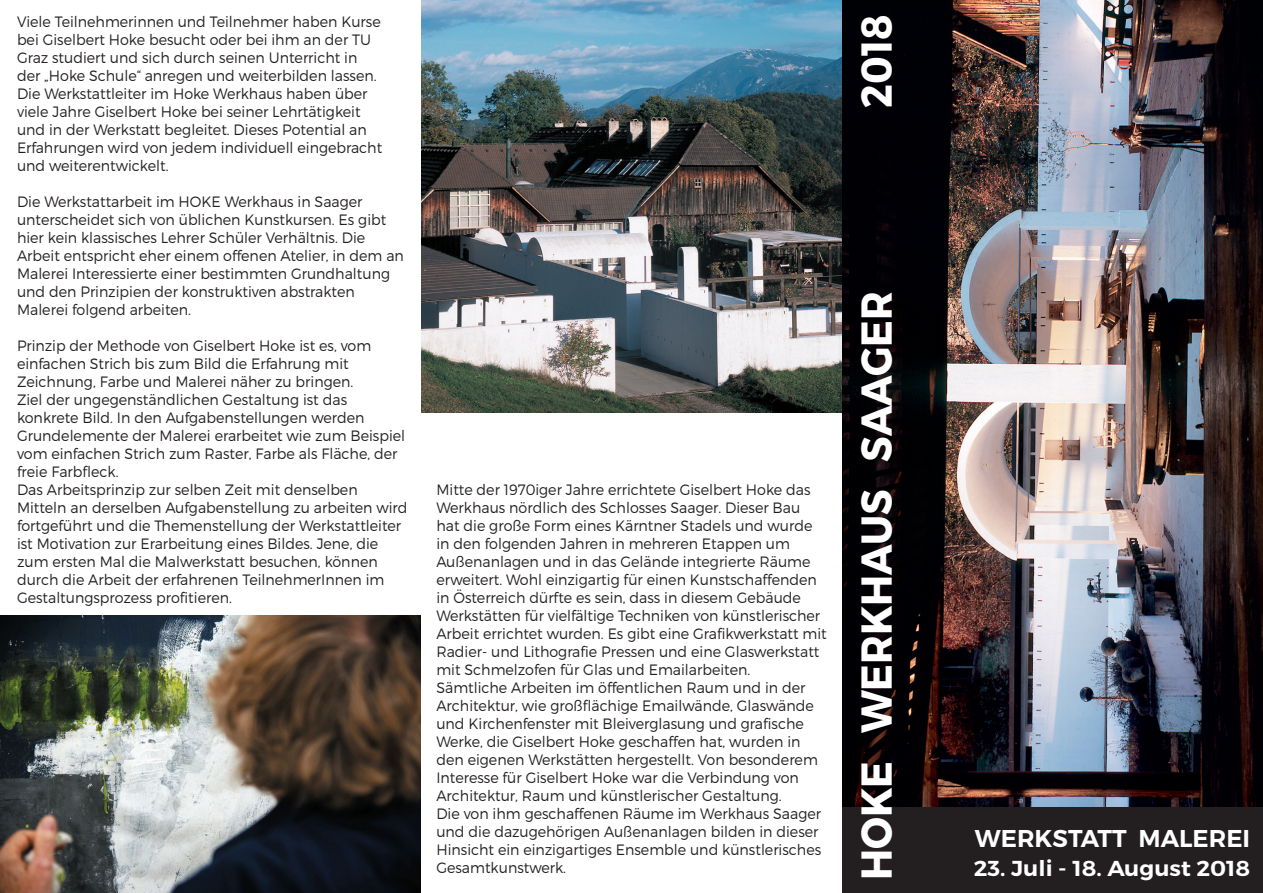
<style>
.page{position:relative;width:1263px;height:893px;background:#fff}
.page>*{position:absolute;margin:0;border:0;box-sizing:border-box;transform-origin:0 0}
.t1{font:700 43.2px "Montserrat";color:#fff;scale:.92 1}
.t2{font:600 24.3px "Montserrat";color:#fff}
.t3{font:600 21.6px "Montserrat";color:#fff;scale:1.07 1}
.t4{font:300 15px/18px "Montserrat";color:#231f20;scale:.95 1}
</style>
<div class="page">
<img style="left:842px;top:0;width:421px;height:807px">
<div style="left:842px;top:807px;width:421px;height:86px;background:#231f20"></div>
<img style="left:0;top:615px;width:421px;height:278px">
<img style="left:421px;top:0;width:421px;height:412px">
<p class="t4" style="left:17px;top:13px;width:386px">Viele Teilnehmerinnen und Teilnehmer haben Kurse bei Giselbert Hoke besucht oder bei ihm an der TU Graz studiert und sich durch seinen Unterricht in der „Hoke Schule“ anregen und weiterbilden lassen.<br>Die Werkstattleiter im Hoke Werkhaus haben über viele Jahre Giselbert Hoke bei seiner Lehrtätigkeit und in der Werkstatt begleitet. Dieses Potential an Erfahrungen wird von jedem individuell eingebracht und weiterentwickelt.</p>
<p class="t4" style="left:17px;top:193px;width:409px">Die Werkstattarbeit im HOKE Werkhaus in Saager unterscheidet sich von üblichen Kunstkursen. Es gibt hier kein klassisches Lehrer Schüler Verhältnis. Die Arbeit entspricht eher einem offenen Atelier, in dem an Malerei Interessierte einer bestimmten Grundhaltung und den Prinzipien der konstruktiven abstrakten Malerei folgend arbeiten.</p>
<p class="t4" style="left:17px;top:337px;width:412px">Prinzip der Methode von Giselbert Hoke ist es, vom einfachen Strich bis zum Bild die Erfahrung mit Zeichnung, Farbe und Malerei näher zu bringen.<br>Ziel der ungegenständlichen Gestaltung ist das konkrete Bild. In den Aufgabenstellungen werden Grundelemente der Malerei erarbeitet wie zum Beispiel vom einfachen Strich zum Raster, Farbe als Fläche, der freie Farbfleck.<br>Das Arbeitsprinzip zur selben Zeit mit denselben Mitteln an derselben Aufgabenstellung zu arbeiten wird fortgeführt und die Themenstellung der Werkstattleiter ist Motivation zur Erarbeitung eines Bildes. Jene, die zum ersten Mal die Malwerkstatt besuchen, können durch die Arbeit der erfahrenen TeilnehmerInnen im Gestaltungsprozess profitieren.</p>
<p class="t4" style="left:436px;top:480px;width:412px">Mitte der 1970iger Jahre errichtete Giselbert Hoke das Werkhaus nördlich des Schlosses Saager. Dieser Bau hat die große Form eines Kärntner Stadels und wurde in den folgenden Jahren in mehreren Etappen um Außenanlagen und in das Gelände integrierte Räume erweitert. Wohl einzigartig für einen Kunstschaffenden in Österreich dürfte es sein, dass in diesem Gebäude Werkstätten für vielfältige Techniken von künstlerischer Arbeit errichtet wurden. Es gibt eine Grafikwerkstatt mit Radier- und Lithografie Pressen und eine Glaswerkstatt mit Schmelzofen für Glas und Emailarbeiten.<br>Sämtliche Arbeiten im öffentlichen Raum und in der Architektur, wie großflächige Emailwände, Glaswände und Kirchenfenster mit Bleiverglasung und grafische Werke, die Giselbert Hoke geschaffen hat, wurden in den eigenen Werkstätten hergestellt. Von besonderem Interesse für Giselbert Hoke war die Verbindung von Architektur, Raum und künstlerischer Gestaltung.<br>Die von ihm geschaffenen Räume im Werkhaus Saager und die dazugehörigen Außenanlagen bilden in dieser Hinsicht ein einzigartiges Ensemble und künstlerisches Gesamtkunstwerk.</p>
<h1 class="t1" style="left:849px;top:108px;width:103px;rotate:-90deg">2018</h1>
<h1 class="t1" style="left:849px;top:880px;width:642px;rotate:-90deg">HOKE WERKHAUS SAAGER</h1>
<h2 class="t2" style="left:975px;top:823px;width:277px">WERKSTATT MALEREI</h2>
<h3 class="t3" style="left:974px;top:855px;width:260px">23. Juli - 18. August 2018</h3>
</div>
